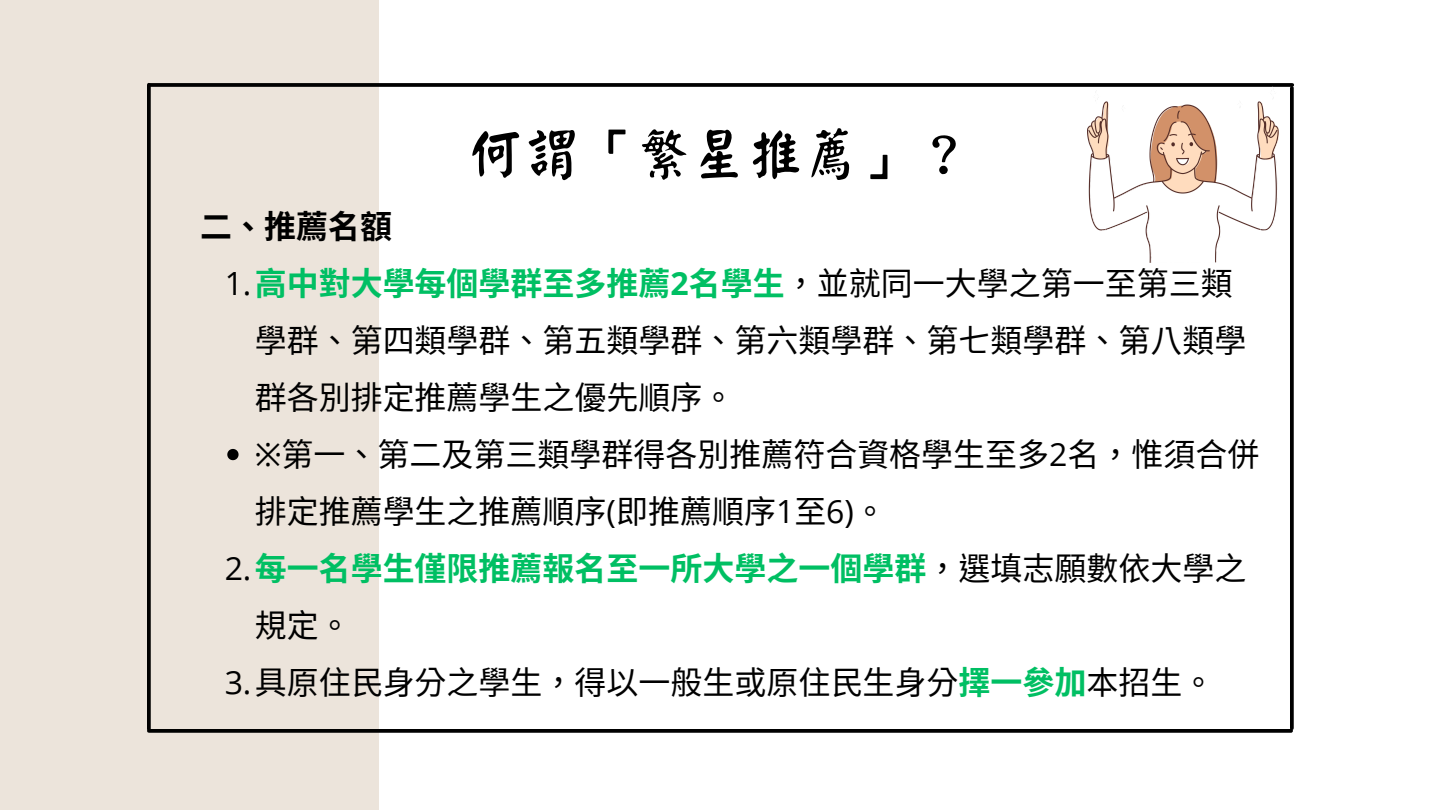
<style>
.page{position:relative;width:1440px;height:810px;background:#fff}
.page>*{position:absolute;margin:0;border:0;box-sizing:border-box;transform-origin:0 0}
.t1{font:56px "Han Wang Yan Kai";color:#000}
.t2{font:32px/57px "Noto Sans CJ Ksc";color:#000}
.t3{font:700 32px/57px "Noto Sans CJ Ksc";color:#00bf63}
.t4{font:700 32px "Noto Sans CJ Ksc";color:#000}
.s1{font-family:"Open Sans"}
.s2{font-weight:700;color:#00bf63}
.s3{font-family:"Open Sans";font-weight:700;color:#00bf63}
.s4{font-family:"Noto Sans"}
.s5{font-family:"Open Sans";font-weight:400;color:#000}
.s6{font-weight:400;color:#000}
</style>
<div class="page">
<div style="left:0;top:0;width:379px;height:809px;background:#ece4db"></div>
<svg style="left:150px;top:83px;width:1142px;height:4px;background:#0e0d0d"></svg>
<svg style="left:149px;top:729px;width:1142px;height:4px;background:#0f0f0f"></svg>
<svg style="left:147px;top:85px;width:4px;height:644px;background:#0e0d0d"></svg>
<svg style="left:1290px;top:88px;width:4px;height:640px;background:#101010"></svg>
<img style="left:1087px;top:86px;width:192px;height:176px">
<svg style="left:227px;top:449px;width:12px;height:11px"></svg>
<p class="t1" style="left:468px;top:127px;width:505px">何謂「繁星推薦」？</p>
<h1 class="t4" style="left:200px;top:201px;width:193px">二、 推薦名額</h1>
<h2 class="t2" style="left:255px;top:253px;width:993px;text-indent:-30px"><span class="s1">1.</span><span class="s2">高中對大學每個學群至多推薦</span><span class="s3">2</span><span class="s2">名學生</span>， 並就同一大學之第一至第三類學群、 第四類學群、 第五類學群、 第六類學群、 第七類學群、 第八類學群各別排定推薦學生之優先順序。</h2>
<p class="t2" style="left:255px;top:424px;width:1006px"><span class="s4">※</span>第一、 第二及第三類學群得各別推薦符合資格學生至多<span class="s1">2</span>名， 惟須合併排定推薦學生之推薦順序<span class="s1">(</span>即推薦順序<span class="s1">1</span>至<span class="s1">6)</span>。</p>
<p class="t3" style="left:255px;top:538px;width:993px;text-indent:-30px"><span class="s5">2.</span>每一名學生僅限推薦報名至一所大學之一個學群<span class="s6">， 選填志願數依大學之規定。</span></p>
<p class="t2" style="left:225px;top:652px;width:969px"><span class="s1">3.</span>具原住民身分之學生， 得以一般生或原住民生身分<span class="s2">擇一參加</span>本招生。</p>
</div>
